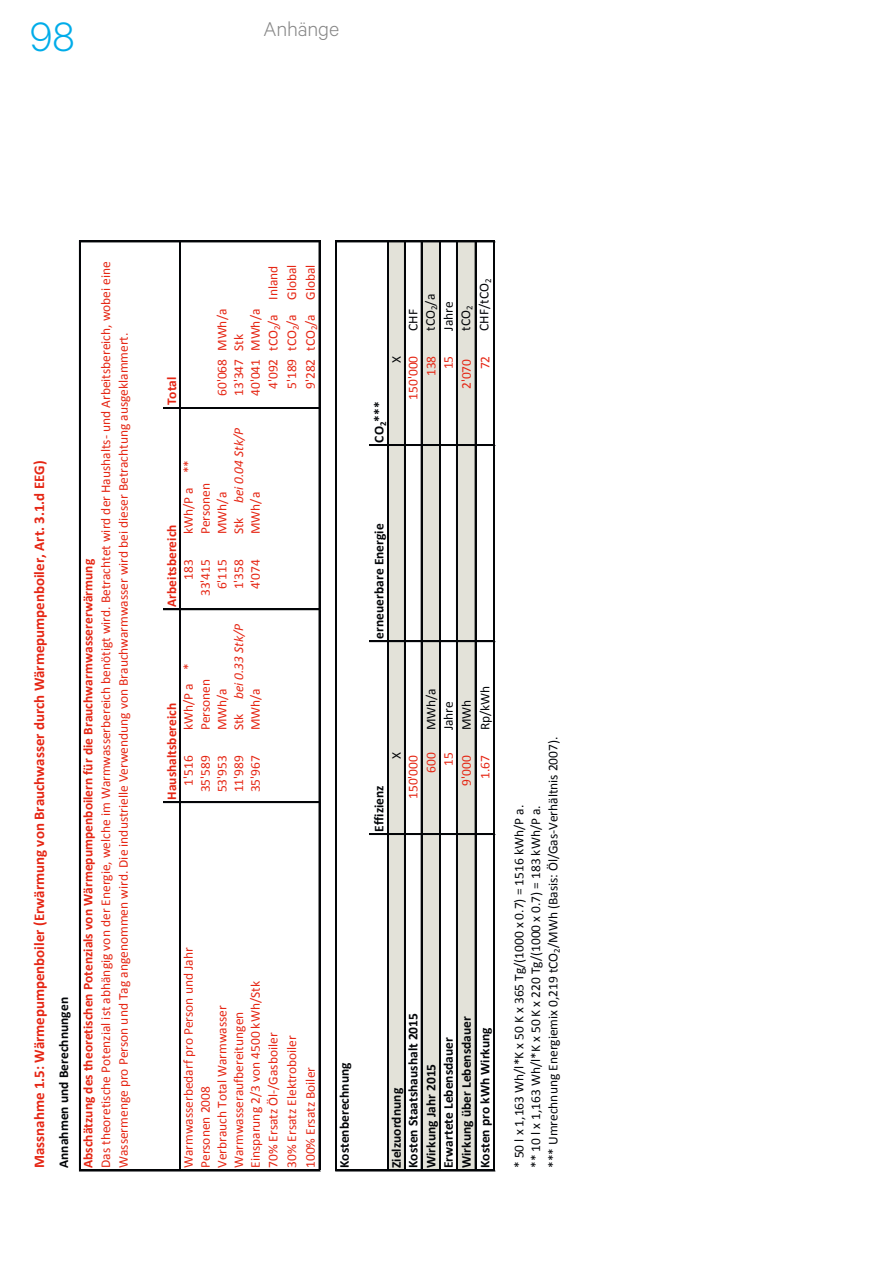
<style>
.page{position:relative;width:893px;height:1263px;background:#fff}
.page>*{position:absolute;margin:0;border:0;box-sizing:border-box;transform-origin:0 0}
.t1{font:300 46.2px "Calibre";color:#00ace9}
.t2{font:300 22.5px "Calibre";letter-spacing:-.01em;color:#878787}
.t3{font:700 14.85px "Calibri";color:#e52614}
.t4{font:13.5px/17.7px "Calibri";color:#e52614}
.t5{font:13.5px/17px "Calibri";color:#030508}
.t6{font:700 13.5px "Calibri";color:#030508}
.t7{font:700 13.5px "Calibri";color:#e52614}
.t8{font:italic 13.5px "Calibri";letter-spacing:.005em;color:#e52614}
.s1{font-style:normal}
</style>
<div class="page">
<div style="left:388px;top:241px;width:17px;height:929px;background:#e3e2d9"></div>
<div style="left:422px;top:241px;width:18px;height:929px;background:#e3e2d9"></div>
<div style="left:457px;top:241px;width:19px;height:929px;background:#e3e2d9"></div>
<hr style="left:79px;top:1171px;width:241px;height:1px;background:#030508">
<hr style="left:79px;top:1170px;width:241px;height:1px;background:#030508">
<hr style="left:81px;top:242px;width:239px;height:1px;background:#030508">
<hr style="left:81px;top:241px;width:239px;height:1px;background:#030508">
<hr style="left:336px;top:1171px;width:159px;height:1px;background:#030508">
<hr style="left:336px;top:1170px;width:159px;height:1px;background:#030508">
<hr style="left:337px;top:242px;width:158px;height:1px;background:#030508">
<hr style="left:337px;top:241px;width:158px;height:1px;background:#030508">
<hr style="left:163px;top:801px;width:157px;height:2px;background:#030508">
<hr style="left:163px;top:608px;width:157px;height:2px;background:#030508">
<hr style="left:164px;top:408px;width:156px;height:1px;background:#030508">
<hr style="left:163px;top:407px;width:157px;height:1px;background:#030508">
<hr style="left:370px;top:833px;width:125px;height:2px;background:#030508">
<hr style="left:370px;top:640px;width:125px;height:2px;background:#030508">
<hr style="left:370px;top:444px;width:125px;height:2px;background:#030508">
<hr style="left:79px;top:241px;width:2px;height:929px;background:#030508">
<hr style="left:179px;top:241px;width:1px;height:929px;background:#030508">
<hr style="left:180px;top:241px;width:1px;height:929px;background:#030508">
<hr style="left:319px;top:241px;width:1px;height:929px;background:#030508">
<hr style="left:335px;top:241px;width:1px;height:929px;background:#030508">
<hr style="left:336px;top:241px;width:1px;height:929px;background:#030508">
<hr style="left:387px;top:241px;width:1px;height:929px;background:#030508">
<hr style="left:388px;top:241px;width:1px;height:929px;background:#030508">
<hr style="left:404px;top:241px;width:2px;height:929px;background:#030508">
<hr style="left:421px;top:241px;width:1px;height:929px;background:#030508">
<hr style="left:439px;top:241px;width:1px;height:929px;background:#030508">
<hr style="left:440px;top:241px;width:1px;height:929px;background:#030508">
<hr style="left:456px;top:241px;width:2px;height:929px;background:#030508">
<hr style="left:475px;top:241px;width:1px;height:929px;background:#030508">
<hr style="left:493px;top:241px;width:1px;height:929px;background:#030508">
<hr style="left:494px;top:241px;width:1px;height:929px;background:#030508">
<h1 class="t1" style="left:30px;top:10px;width:47px">98</h1>
<h2 class="t2" style="left:264px;top:16px;width:77px">Anhänge</h2>
<p class="t3" style="left:30px;top:1168px;width:709px;rotate:-90deg">Massnahme 1.5: Wärmepumpenboiler (Erwärmung von Brauchwasser durch Wärmepumpenboiler, Art. 3.1.d EEG)</p>
<p class="t6" style="left:55px;top:1168px;width:172px;rotate:-90deg">Annahmen und Berechnungen</p>
<p class="t4" style="left:97px;top:1168px;width:908px;rotate:-90deg">Das theoretische Potenzial ist abhängig von der Energie, welche im Warmwasserbereich benötigt wird. Betrachtet wird der Haushalts- und Arbeitsbereich, wobei eine<br>Wassermenge pro Person und Tag angenommen wird. Die industrielle Verwendung von Brauchwarmwasser wird bei dieser Betrachtung ausgeklammert.</p>
<p class="t7" style="left:79px;top:1168px;width:611px;rotate:-90deg">Abschätzung des theoretischen Potenzials von Wärmepumpenboilern für die Brauchwarmwassererwärmung</p>
<p class="t7" style="left:163px;top:405px;width:30px;rotate:-90deg">Total</p>
<p class="t4" style="left:283px;top:389px;width:126px;rotate:-90deg">5'189 tCO<sub>2</sub>/a Global</p>
<p class="t4" style="left:301px;top:389px;width:126px;rotate:-90deg">9'282 tCO<sub>2</sub>/a Global</p>
<p class="t4" style="left:264px;top:389px;width:125px;rotate:-90deg">4'092 tCO<sub>2</sub>/a Inland</p>
<p class="t4" style="left:213px;top:396px;width:89px;rotate:-90deg">60'068 MWh/a</p>
<p class="t4" style="left:246px;top:396px;width:89px;rotate:-90deg">40'041 MWh/a</p>
<p class="t4" style="left:230px;top:396px;width:63px;rotate:-90deg">13'347 Stk</p>
<p class="t8" style="left:229px;top:534px;width:108px;rotate:-90deg"><span class="s1">Stk</span> bei 0.04 Stk/P</p>
<p class="t4" style="left:180px;top:534px;width:76px;rotate:-90deg">kWh/P a **</p>
<p class="t4" style="left:196px;top:534px;width:53px;rotate:-90deg">Personen</p>
<p class="t4" style="left:213px;top:534px;width:44px;rotate:-90deg">MWh/a</p>
<p class="t4" style="left:246px;top:534px;width:44px;rotate:-90deg">MWh/a</p>
<p class="t7" style="left:163px;top:607px;width:84px;rotate:-90deg">Arbeitsbereich</p>
<p class="t4" style="left:246px;top:589px;width:32px;rotate:-90deg">4'074</p>
<p class="t4" style="left:230px;top:589px;width:32px;rotate:-90deg">1'358</p>
<p class="t4" style="left:196px;top:596px;width:38px;rotate:-90deg">33'415</p>
<p class="t4" style="left:213px;top:589px;width:32px;rotate:-90deg">6'115</p>
<p class="t4" style="left:180px;top:580px;width:22px;rotate:-90deg">183</p>
<p class="t8" style="left:229px;top:730px;width:108px;rotate:-90deg"><span class="s1">Stk</span> bei 0.33 Stk/P</p>
<p class="t4" style="left:180px;top:730px;width:69px;rotate:-90deg">kWh/P a *</p>
<p class="t4" style="left:196px;top:730px;width:53px;rotate:-90deg">Personen</p>
<p class="t4" style="left:213px;top:730px;width:44px;rotate:-90deg">MWh/a</p>
<p class="t4" style="left:246px;top:730px;width:44px;rotate:-90deg">MWh/a</p>
<p class="t7" style="left:163px;top:800px;width:98px;rotate:-90deg">Haushaltsbereich</p>
<p class="t4" style="left:180px;top:785px;width:32px;rotate:-90deg">1'516</p>
<p class="t4" style="left:246px;top:792px;width:38px;rotate:-90deg">35'967</p>
<p class="t4" style="left:196px;top:792px;width:38px;rotate:-90deg">35'589</p>
<p class="t4" style="left:230px;top:792px;width:38px;rotate:-90deg">11'989</p>
<p class="t4" style="left:213px;top:792px;width:38px;rotate:-90deg">53'953</p>
<p class="t4" style="left:180px;top:1168px;width:222px;rotate:-90deg">Warmwasserbedarf pro Person und Jahr</p>
<p class="t4" style="left:246px;top:1168px;width:188px;rotate:-90deg">Einsparung 2/3 von 4500 kWh/Stk</p>
<p class="t4" style="left:213px;top:1168px;width:164px;rotate:-90deg">Verbrauch Total Warmwasser</p>
<p class="t4" style="left:230px;top:1168px;width:158px;rotate:-90deg">Warmwasseraufbereitungen</p>
<p class="t4" style="left:264px;top:1168px;width:137px;rotate:-90deg">70% Ersatz Öl-/Gasboiler</p>
<p class="t4" style="left:283px;top:1168px;width:134px;rotate:-90deg">30% Ersatz Elektroboiler</p>
<p class="t4" style="left:196px;top:1168px;width:83px;rotate:-90deg">Personen 2008</p>
<p class="t4" style="left:301px;top:1168px;width:102px;rotate:-90deg">100% Ersatz Boiler</p>
<p class="t6" style="left:336px;top:1168px;width:107px;rotate:-90deg">Kostenberechnung</p>
<p class="t5" style="left:422px;top:331px;width:38px;rotate:-90deg">tCO<sub>2</sub>/a</p>
<p class="t5" style="left:440px;top:331px;width:31px;rotate:-90deg">Jahre</p>
<p class="t5" style="left:405px;top:331px;width:23px;rotate:-90deg">CHF</p>
<p class="t5" style="left:476px;top:331px;width:54px;rotate:-90deg">CHF/tCO<sub>2</sub></p>
<p class="t5" style="left:457px;top:331px;width:27px;rotate:-90deg">tCO<sub>2</sub></p>
<p class="t5" style="left:388px;top:363px;width:8px;rotate:-90deg">X</p>
<p class="t4" style="left:404px;top:400px;width:45px;rotate:-90deg">150'000</p>
<p class="t6" style="left:370px;top:442px;width:42px;rotate:-90deg">CO<sub>2</sub>***</p>
<p class="t4" style="left:422px;top:376px;width:22px;rotate:-90deg">138</p>
<p class="t4" style="left:440px;top:369px;width:15px;rotate:-90deg">15</p>
<p class="t4" style="left:457px;top:389px;width:32px;rotate:-90deg">2'070</p>
<p class="t4" style="left:476px;top:369px;width:15px;rotate:-90deg">72</p>
<p class="t6" style="left:370px;top:639px;width:116px;rotate:-90deg">erneuerbare Energie</p>
<p class="t5" style="left:423px;top:730px;width:44px;rotate:-90deg">MWh/a</p>
<p class="t5" style="left:440px;top:730px;width:31px;rotate:-90deg">Jahre</p>
<p class="t5" style="left:458px;top:730px;width:32px;rotate:-90deg">MWh</p>
<p class="t5" style="left:477px;top:730px;width:46px;rotate:-90deg">Rp/kWh</p>
<p class="t6" style="left:370px;top:831px;width:48px;rotate:-90deg">Effizienz</p>
<p class="t5" style="left:388px;top:759px;width:8px;rotate:-90deg">X</p>
<p class="t4" style="left:404px;top:799px;width:45px;rotate:-90deg">150'000</p>
<p class="t4" style="left:422px;top:773px;width:22px;rotate:-90deg">600</p>
<p class="t4" style="left:440px;top:766px;width:15px;rotate:-90deg">15</p>
<p class="t4" style="left:457px;top:785px;width:32px;rotate:-90deg">9'000</p>
<p class="t4" style="left:476px;top:779px;width:25px;rotate:-90deg">1.67</p>
<p class="t6" style="left:404px;top:1168px;width:156px;rotate:-90deg">Kosten Staatshaushalt 2015</p>
<p class="t6" style="left:388px;top:1168px;width:81px;rotate:-90deg">Zielzuordnung</p>
<p class="t6" style="left:440px;top:1168px;width:132px;rotate:-90deg">Erwartete Lebensdauer</p>
<p class="t6" style="left:422px;top:1168px;width:106px;rotate:-90deg">Wirkung Jahr 2015</p>
<p class="t6" style="left:458px;top:1168px;width:153px;rotate:-90deg">Wirkung über Lebensdauer</p>
<p class="t6" style="left:476px;top:1168px;width:142px;rotate:-90deg">Kosten pro kWh Wirkung</p>
<p class="t5" style="left:511px;top:1168px;width:433px;rotate:-90deg">* 50 l x 1,163 Wh/l*K x 50 K x 365 Tg/(1000 x 0.7) = 1516 kWh/P a.<br>** 10 l x 1,163 Wh/l*K x 50 K x 220 Tg/(1000 x 0.7) = 183 kWh/P a.<br>*** Umrechnung Energiemix 0,219 tCO<sub>2</sub>/MWh (Basis: Öl/Gas-Verhältnis 2007).</p>
</div>
